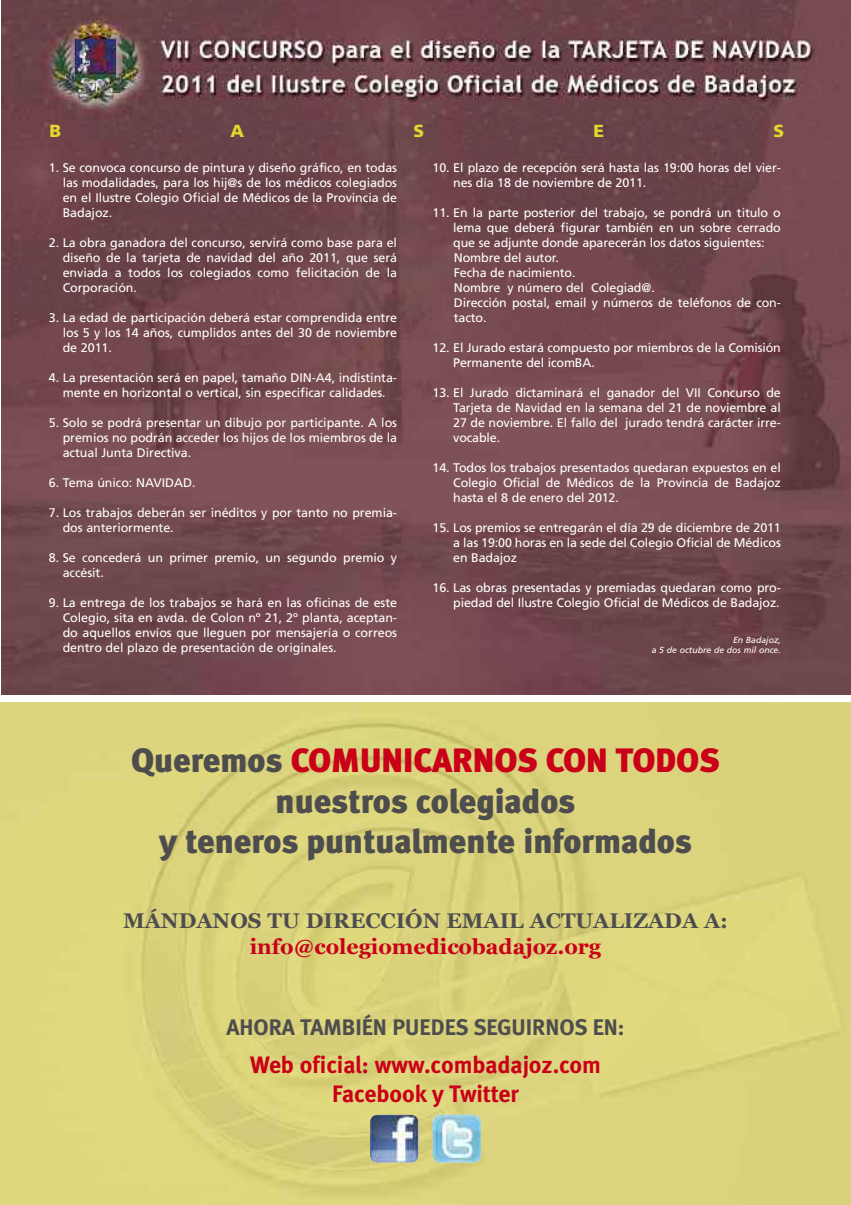
<style>
.page{position:relative;width:851px;height:1205px;background:#fff}
.page>*{position:absolute;margin:0;border:0;box-sizing:border-box;transform-origin:0 0}
.t1{font:900 33.75px/40.5px "Seat Meta";color:#4d4d4d;text-align:center}
.t2{font:700 23.75px/28.5px "Seat Meta";letter-spacing:-.005em;color:#ca0018;text-align:center}
.t3{font:700 22.5px "Seat Meta";color:#4d4d4d}
.t4{font:700 21.25px "Georgia";color:#4d4d4d}
.t5{font:700 21.25px "Georgia";color:#ca0018}
.t6{font:900 17.5px "Frutiger";color:#e1d72f}
.t7{font:12.5px/15px "Frutiger";letter-spacing:-.01em;color:#fff;text-align:justify}
.t8{font:italic 8.75px/10.5px "Frutiger";color:#fff;text-align:right}
.s1{color:#ca0018}
</style>
<div class="page">
<img style="left:1px;top:0;width:849px;height:694px">
<div style="left:0;top:703px;width:850px;height:502px;background:#dbd37d"></div>
<img style="left:370px;top:1115px;width:48px;height:47px;border-radius:7px">
<img style="left:432px;top:1115px;width:49px;height:47px;border-radius:7px">
<h3 class="t6" style="left:49px;top:124px;width:13px">B</h3>
<h3 class="t6" style="left:230px;top:124px;width:15px">A</h3>
<h3 class="t6" style="left:413px;top:124px;width:12px">S</h3>
<h3 class="t6" style="left:593px;top:124px;width:12px">E</h3>
<h3 class="t6" style="left:773px;top:124px;width:12px">S</h3>
<p class="t7" style="left:63px;top:161px;width:336px;text-indent:-14px">1. Se convoca concurso de pintura y diseño gráfico, en todas las modalidades, para los hij@s de los médicos colegiados en el Ilustre Colegio Oficial de Médicos de la Provincia de Badajoz.</p>
<p class="t7" style="left:63px;top:236px;width:336px;text-indent:-14px">2. La obra ganadora del concurso, servirá como base para el diseño de la tarjeta de navidad del año 2011, que será enviada a todos los colegiados como felicitación de la Corporación.</p>
<p class="t7" style="left:63px;top:311px;width:336px;text-indent:-14px">3. La edad de participación deberá estar comprendida entre los 5 y los 14 años, cumplidos antes del 30 de noviembre de 2011.</p>
<p class="t7" style="left:49px;top:371px;width:350px;text-align:center">4. La presentación será en papel, tamaño DIN-A4, indistinta&shy;mente en horizontal o vertical, sin especificar calidades.</p>
<p class="t7" style="left:63px;top:416px;width:336px;text-indent:-14px">5. Solo se podrá presentar un dibujo por participante. A los premios no podrán acceder los hijos de los miembros de la actual Junta Directiva.</p>
<p class="t7" style="left:49px;top:476px;width:148px">6. Tema único: NAVIDAD.</p>
<p class="t7" style="left:63px;top:506px;width:336px;text-indent:-14px">7. Los trabajos deberán ser inéditos y por tanto no premia&shy;dos anteriormente.</p>
<p class="t7" style="left:63px;top:551px;width:336px;text-indent:-14px">8. Se concederá un primer premio, un segundo premio y accésit.</p>
<p class="t7" style="left:63px;top:596px;width:336px;text-indent:-14px">9. La entrega de los trabajos se hará en las oficinas de este Colegio, sita en avda. de Colon nº 21, 2º planta, aceptan&shy;do aquellos envíos que lleguen por mensajería o correos dentro del plazo de presentación de originales.</p>
<p class="t7" style="left:453px;top:161px;width:329px;text-indent:-21px">10. El plazo de recepción será hasta las 19:00 horas del vier&shy;nes día 18 de noviembre de 2011.</p>
<p class="t7" style="left:453px;top:206px;width:329px;text-align:left;text-indent:-21px">11. En la parte posterior del trabajo, se pondrá un titulo o lema que deberá figurar también en un sobre cerrado que se adjunte donde aparecerán los datos siguientes:<br>Nombre del autor.<br>Fecha de nacimiento.<br>Nombre y número del Colegiad@.<br>Dirección postal, email y números de teléfonos de con&shy;tacto.</p>
<p class="t7" style="left:453px;top:341px;width:329px;text-indent:-21px">12. El Jurado estará compuesto por miembros de la Comisión<br>Permanente del icomBA.</p>
<p class="t7" style="left:453px;top:386px;width:329px;text-indent:-21px">13. El Jurado dictaminará el ganador del VII Concurso de Tarjeta de Navidad en la semana del 21 de noviembre al 27 de noviembre. El fallo del jurado tendrá carácter irre&shy;vocable.</p>
<p class="t7" style="left:453px;top:461px;width:329px;text-indent:-21px">14. Todos los trabajos presentados quedaran expuestos en el Colegio Oficial de Médicos de la Provincia de Badajoz hasta el 8 de enero del 2012.</p>
<p class="t7" style="left:453px;top:521px;width:329px;text-indent:-21px">15. Los premios se entregarán el día 29 de diciembre de 2011 a las 19:00 horas en la sede del Colegio Oficial de Médicos en Badajoz</p>
<p class="t7" style="left:432px;top:581px;width:350px;text-align:right">16. Las obras presentadas y premiadas quedaran como pro&shy;piedad del Ilustre Colegio Oficial de Médicos de Badajoz.</p>
<p class="t8" style="left:651px;top:635px;width:131px">En Badajoz,<br>a 5 de octubre de dos mil once.</p>
<h1 class="t1" style="left:131px;top:743px;width:590px">Queremos <span class="s1">COMUNICARNOS CON TODOS </span>nuestros colegiados<br>y teneros puntualmente informados</h1>
<h3 class="t4" style="left:123px;top:908px;width:606px">MÁNDANOS TU DIRECCIÓN EMAIL ACTUALIZADA A:</h3>
<h3 class="t5" style="left:250px;top:934px;width:353px">info@colegiomedicobadajoz.org</h3>
<h3 class="t3" style="left:226px;top:1018px;width:399px">AHORA TAMBIÉN PUEDES SEGUIRNOS EN:</h3>
<h2 class="t2" style="left:250px;top:1053px;width:352px">Web oficial: www.combadajoz.com<br>Facebook y Twitter</h2>
</div>
